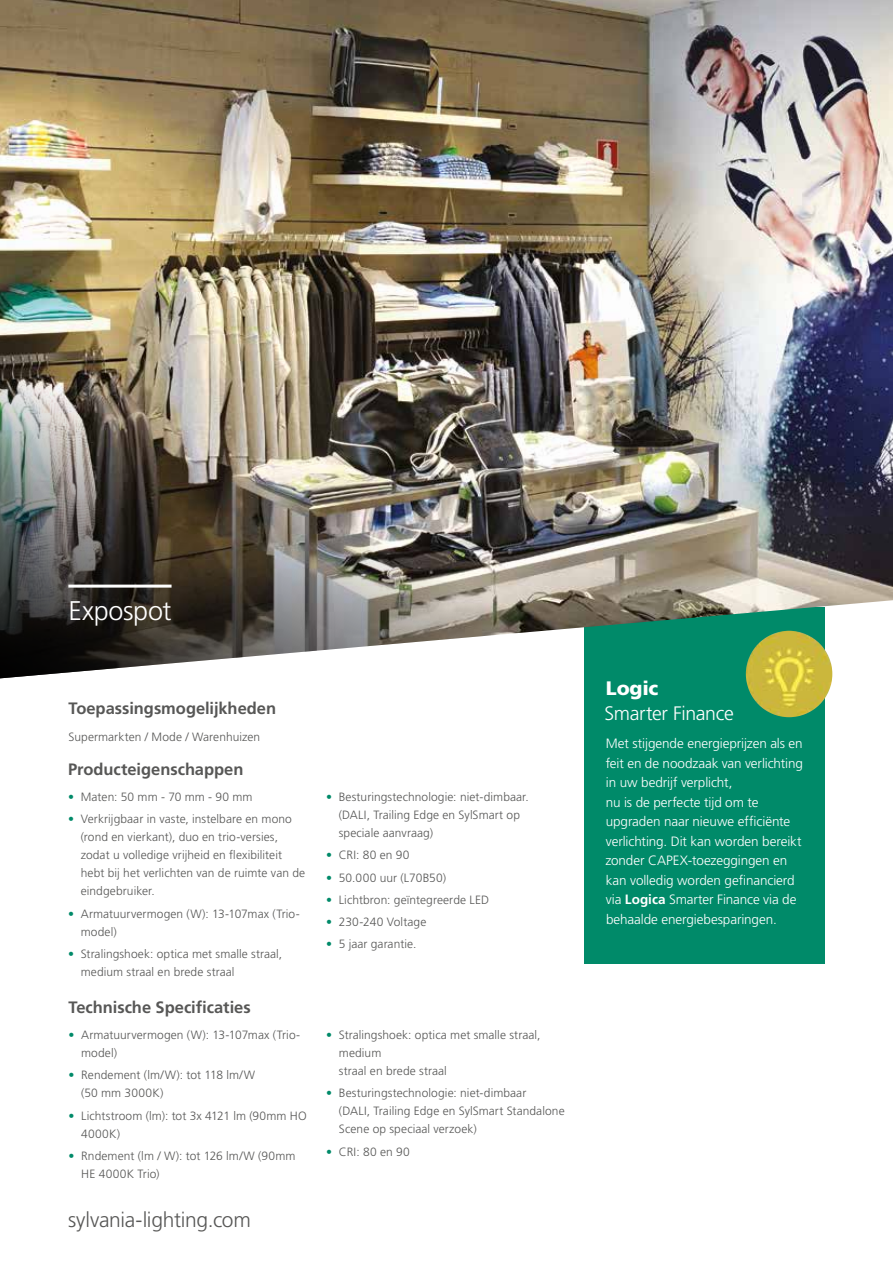
<style>
.page{position:relative;width:893px;height:1263px;background:#fff}
.page>*{position:absolute;margin:0;border:0;box-sizing:border-box;transform-origin:0 0}
.t1{font:300 27px "Frutiger LT Std";letter-spacing:-.01em;color:#fff}
.t2{font:300 21px "Frutiger LT Std";letter-spacing:-.015em;color:#575756}
.t3{font:300 19.5px "Frutiger LT Std";letter-spacing:-.02em;color:#fff}
.t4{font:900 19.5px "Frutiger";letter-spacing:-.01em;color:#fff}
.t5{font:700 16.5px "Frutiger LT Std";color:#575756}
.t6{font:300 13.5px/19.5px "Frutiger LT Std";letter-spacing:-.005em;color:#fff}
.t7{font:300 12px/18px "Frutiger LT Std";letter-spacing:.005em;color:#575756}
.s1{color:#008a69}
.s2{font-weight:700}
</style>
<div class="page">
<div style="left:584px;top:607px;width:241px;height:356px;background:#008a69"></div>
<img style="left:0;top:0;width:893px;height:91px">
<img style="left:0;top:91px;width:893px;height:588px">
<hr style="left:68px;top:585px;width:104px;height:3px;background:#fff">
<img style="left:746px;top:631px;width:86px;height:86px;border-radius:43px">
<h1 class="t1" style="left:68px;top:595px;width:105px">Expospot</h1>
<h3 class="t5" style="left:68px;top:698px;width:209px">Toepassingsmogelijkheden</h3>
<p class="t7" style="left:68px;top:727px;width:193px">Supermarkten / Mode / Warenhuizen</p>
<h3 class="t5" style="left:68px;top:759px;width:177px">Producteigenschappen</h3>
<p class="t7" style="left:68px;top:788px;width:186px"><span class="s1">•</span> Maten: 50 mm - 70 mm - 90 mm</p>
<p class="t7" style="left:81px;top:810px;width:226px;text-indent:-13px"><span class="s1">•</span> Verkrijgbaar in vaste, instelbare en mono (rond en vierkant), duo en trio-versies, zodat u volledige vrijheid en flexibiliteit hebt bij het verlichten van de ruimte van de eindgebruiker.</p>
<p class="t7" style="left:81px;top:905px;width:220px;text-indent:-13px"><span class="s1">•</span> Armatuurvermogen (W): 13-107max (Trio&shy;model)</p>
<p class="t7" style="left:81px;top:945px;width:203px;text-indent:-13px"><span class="s1">•</span> Stralingshoek: optica met smalle straal, medium straal en brede straal</p>
<h3 class="t5" style="left:68px;top:997px;width:184px">Technische Specificaties</h3>
<p class="t7" style="left:81px;top:1026px;width:220px;text-indent:-13px"><span class="s1">•</span> Armatuurvermogen (W): 13-107max (Trio&shy;model)</p>
<p class="t7" style="left:81px;top:1066px;width:175px;text-indent:-13px"><span class="s1">•</span> Rendement (lm/W): tot 118 lm/W (50 mm 3000K)</p>
<p class="t7" style="left:81px;top:1106px;width:227px;text-indent:-13px"><span class="s1">•</span> Lichtstroom (lm): tot 3x 4121 lm (90mm HO<br>4000K)</p>
<p class="t7" style="left:81px;top:1147px;width:216px;text-indent:-13px"><span class="s1">•</span> Rndement (lm / W): tot 126 lm/W (90mm<br>HE 4000K Trio)</p>
<h2 class="t2" style="left:68px;top:1208px;width:184px">sylvania-lighting.com</h2>
<p class="t7" style="left:339px;top:788px;width:192px;text-indent:-13px"><span class="s1">•</span> Besturingstechnologie: niet-dimbaar. (DALI, Trailing Edge en SylSmart op speciale aanvraag)</p>
<p class="t7" style="left:326px;top:846px;width:85px"><span class="s1">•</span> CRI: 80 en 90</p>
<p class="t7" style="left:326px;top:869px;width:122px"><span class="s1">•</span> 50.000 uur (L70B50)</p>
<p class="t7" style="left:326px;top:891px;width:165px"><span class="s1">•</span> Lichtbron: geïntegreerde LED</p>
<p class="t7" style="left:326px;top:913px;width:102px"><span class="s1">•</span> 230-240 Voltage</p>
<p class="t7" style="left:326px;top:935px;width:92px"><span class="s1">•</span> 5 jaar garantie.</p>
<p class="t7" style="left:339px;top:1026px;width:203px;text-indent:-13px"><span class="s1">•</span> Stralingshoek: optica met smalle straal, medium<br>straal en brede straal</p>
<p class="t7" style="left:339px;top:1084px;width:227px;text-indent:-13px"><span class="s1">•</span> Besturingstechnologie: niet-dimbaar<br>(DALI, Trailing Edge en SylSmart Standalone<br>Scene op speciaal verzoek)</p>
<p class="t7" style="left:326px;top:1142px;width:85px"><span class="s1">•</span> CRI: 80 en 90</p>
<h3 class="t4" style="left:606px;top:676px;width:54px">Logic</h3>
<h3 class="t3" style="left:605px;top:702px;width:131px">Smarter Finance</h3>
<p class="t6" style="left:605px;top:734px;width:199px">Met stijgende energieprijzen als en feit en de noodzaak van verlichting in uw bedrijf verplicht,<br>nu is de perfecte tijd om te upgraden naar nieuwe efficiënte verlichting. Dit kan worden bereikt zonder CAPEX-toezeggingen en kan volledig worden gefinancierd via <span class="s2">Logica</span> Smarter Finance via de behaalde energiebesparingen.</p>
</div>
